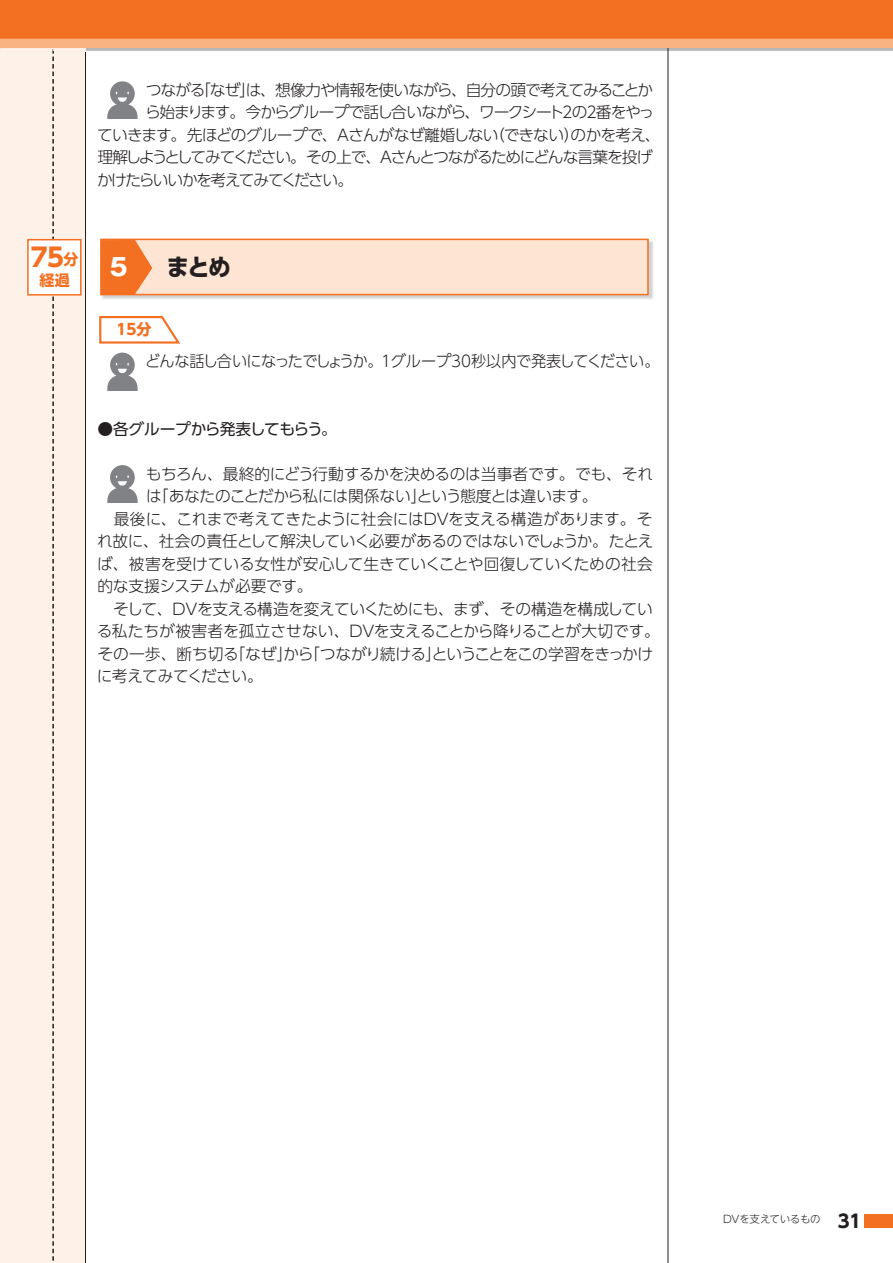
<style>
.page{position:relative;width:893px;height:1263px;background:#fff}
.page>*{position:absolute;margin:0;border:0;box-sizing:border-box;transform-origin:0 0}
.t1{font:700 25.5px "UD Shin Go Pro";color:#f36f21}
.t2{font:700 24px "UD Shin Go Pro";color:#fff}
.t3{font:700 24px "Gothic MB101 Pro";color:#fff}
.t4{font:300 15.75px "UD Shin Go Pro";letter-spacing:-.045em;color:#231f20}
.t5{font:300 15.75px "UD Shin Go Pro";letter-spacing:-.025em;color:#231f20}
.t6{font:300 15.75px "UD Shin Go Pro";letter-spacing:-.085em;color:#231f20}
.t7{font:300 15.75px "UD Shin Go Pro";letter-spacing:-.045em;color:#231f20;scale:.96 1}
.t8{font:300 15.75px "UD Shin Go Pro";letter-spacing:-.01em;color:#231f20}
.t9{font:300 15.75px "UD Shin Go Pro";letter-spacing:-.07em;color:#231f20}
.t10{font:300 15.75px "UD Shin Go Pro";letter-spacing:-.08em;color:#231f20}
.t11{font:300 15.75px "UD Shin Go Pro";letter-spacing:-.015em;color:#231f20}
.t12{font:300 15.75px "UD Shin Go Pro";letter-spacing:-.005em;color:#231f20}
.t13{font:300 15.75px "UD Shin Go Pro";letter-spacing:-.095em;color:#231f20}
.t14{font:15.75px "UD Shin Go Pro";letter-spacing:-.035em;color:#231f20}
.t15{font:700 15.15px "UD Shin Go Pro";color:#f36f21}
.t16{font:700 15px "UD Shin Go Pro";color:#f36f21}
.t17{font:300 10.5px "UD Shin Go NT Pro";letter-spacing:-.03em;color:#231f20}
.s1{font-size:15px}
.s2{color:#231f20}
.s3{font-family:"UD Shin Go Pro";font-weight:700;font-size:18px}
</style>
<div class="page">
<div style="left:0;top:12px;width:85px;height:1251px;background:#fef1e7"></div>
<hr style="left:85px;top:48px;width:1px;height:1215px;background:#231f20">
<svg style="left:52px;top:51px;width:2px;height:1210px"></svg>
<svg style="left:0;top:0;width:893px;height:51px;background:#f17f3b"></svg>
<div style="left:864px;top:1214px;width:29px;height:14px;background:#f36f21"></div>
<hr style="left:668px;top:48px;width:1px;height:1215px;background:#231f20">
<div style="left:110px;top:81px;width:25px;height:25px;background:#808285;border-radius:50%"></div>
<svg style="left:107px;top:92px;width:31px;height:27px"></svg>
<div style="left:27px;top:239px;width:55px;height:57px;background:#fff;border:2px solid #f36f21"></div>
<img style="left:101px;top:241px;width:552px;height:58px">
<div style="left:100px;top:239px;width:549px;height:56px;background:#fee5d3;border:2px solid #f36f21"></div>
<svg style="left:101px;top:240px;width:51px;height:54px;background:#f4823d"></svg>
<svg style="left:99px;top:316px;width:82px;height:28px"></svg>
<div style="left:110px;top:353px;width:25px;height:24px;background:#808285;border-radius:50%"></div>
<svg style="left:107px;top:363px;width:31px;height:27px"></svg>
<div style="left:110px;top:465px;width:25px;height:25px;background:#808285;border-radius:50%"></div>
<svg style="left:107px;top:475px;width:31px;height:28px"></svg>
<p class="t9" style="left:146px;top:77px;width:509px">つながる「なぜ」は、想像力や情報を使いながら、自分の頭で考えてみることか</p>
<p class="t10" style="left:145px;top:100px;width:511px">ら始まります。今からグループで話し合いながら、ワークシート２の2番をやっ</p>
<p class="t4" style="left:97px;top:122px;width:565px">ていきます。先ほどのグループで、Ａさんがなぜ離婚しない（できない）のかを考え、</p>
<p class="t6" style="left:97px;top:145px;width:557px">理解しようとしてみてください。その上で、Aさんとつながるためにどんな言葉を投げ</p>
<p class="t13" style="left:97px;top:167px;width:258px">かけたらいいかを考えてみてください。</p>
<h1 class="t1" style="left:31px;top:237px;width:49px">75<span class="s1">分</span></h1>
<p class="t16" style="left:39px;top:268px;width:32px">経過</p>
<h2 class="t2" style="left:97px;top:250px;width:135px">　　　<span class="s2">まとめ</span></h2>
<h2 class="t3" style="left:110px;top:247px;width:20px">5</h2>
<p class="t15" style="left:116px;top:317px;width:37px">15分</p>
<p class="t7" style="left:145px;top:348px;width:537px">どんな話し合いになったでしょうか。1グループ30秒以内で発表してください。</p>
<p class="t14" style="left:97px;top:416px;width:241px">● 各グループから発表してもらう。</p>
<p class="t5" style="left:146px;top:461px;width:509px">もちろん、最終的にどう行動するかを決めるのは当事者です。でも、それ</p>
<p class="t4" style="left:146px;top:483px;width:453px">は「あなたのことだから私には関係ない」という態度とは違います。</p>
<p class="t11" style="left:97px;top:506px;width:557px">　最後に、これまで考えてきたように社会にはDVを支える構造があります。そ</p>
<p class="t4" style="left:97px;top:528px;width:558px">れ故に、社会の責任として解決していく必要があるのではないでしょうか。たとえ</p>
<p class="t12" style="left:97px;top:551px;width:557px">ば、被害を受けている女性が安心して生きていくことや回復していくための社会</p>
<p class="t5" style="left:97px;top:573px;width:217px">的な支援システムが必要です。</p>
<p class="t4" style="left:97px;top:596px;width:557px">　そして、DVを支える構造を変えていくためにも、まず、その構造を構成してい</p>
<p class="t8" style="left:97px;top:618px;width:565px">る私たちが被害者を孤立させない、DVを支えることから降りることが大切です。</p>
<p class="t4" style="left:97px;top:641px;width:557px">その一歩、断ち切る「なぜ」から「つながり続ける」ということをこの学習をきっかけ</p>
<p class="t4" style="left:97px;top:663px;width:168px">に考えてみてください。</p>
<p class="t17" style="left:723px;top:1211px;width:140px">DVを支えているもの <span class="s3">31</span></p>
</div>
